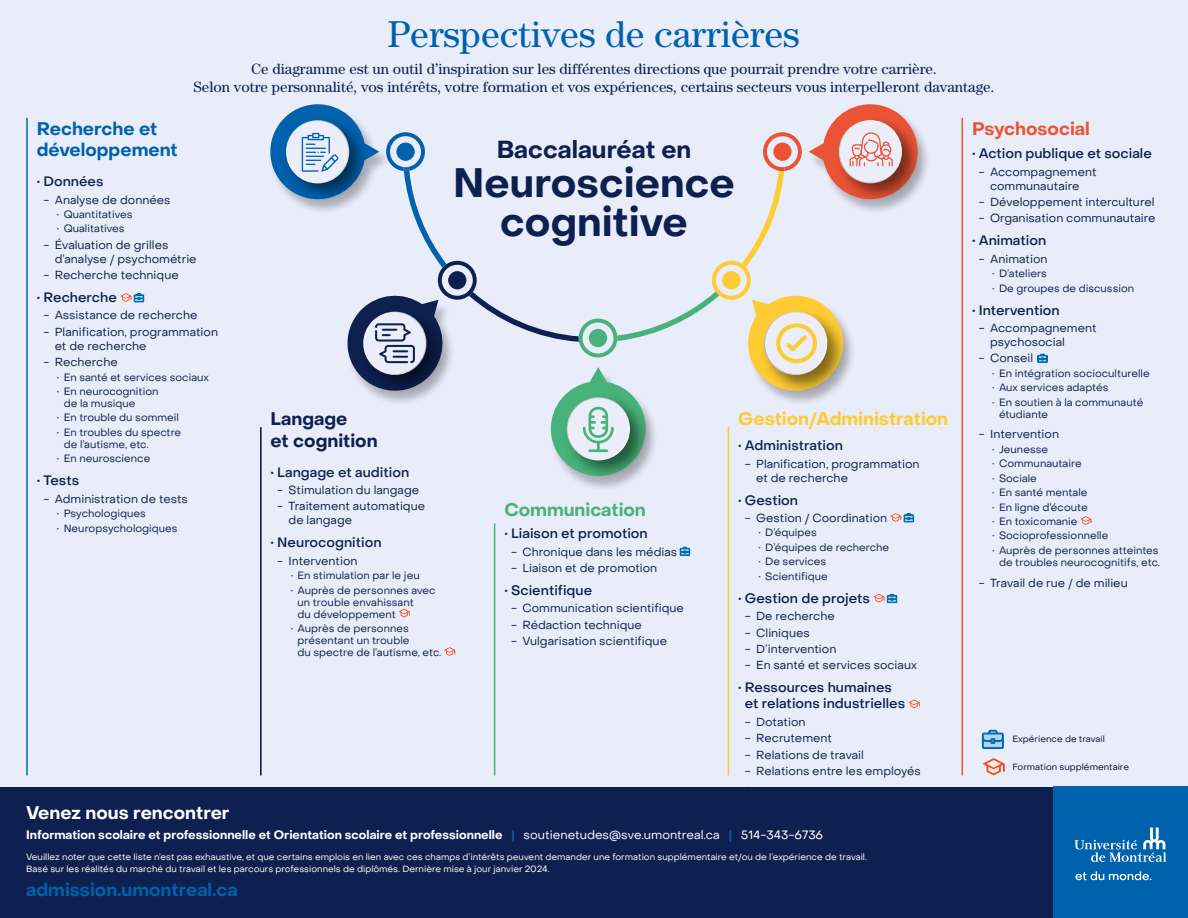
<style>
.page{position:relative;width:1188px;height:918px;background:#fff}
.page>*{position:absolute;margin:0;border:0;box-sizing:border-box;transform-origin:0 0}
.t1{font:700 40.5px/39.2px "Object Sans";color:#0e2050;text-align:center}
.t2{font:37.5px "Century Std";color:#0061ad}
.t3{font:700 24.3px "Object Sans";color:#0e2050}
.t4{font:700 18px/21.6px "Object Sans";color:#0061ad}
.t5{font:700 18px "Object Sans";color:#fecc32}
.t6{font:700 18px "Object Sans";color:#fff}
.t7{font:700 18px/21.6px "Object Sans";color:#0e2050}
.t8{font:700 18px "Object Sans";color:#47b27a}
.t9{font:700 18px "Object Sans";color:#ea5434}
.t10{font:15px/18px "Century Std";color:#0e2050;text-align:center}
.t11{font:500 13.5px/16.2px "Object Sans";color:#0e2050}
.t12{font:700 12px "Object Sans";color:#fff}
.t13{font:11.7px/14px "Object Sans";color:#0e2050}
.t14{font:10.5px/12px "Object Sans";color:#0e2050}
.t15{font:9px/12px "Object Sans";color:#fff}
.t16{font:9px "Object Sans";color:#0b113a}
.s1{color:#0061ad}
.s2{font-weight:400}
</style>
<div class="page">
<div style="left:0;top:0;width:1188px;height:886px;background:#e9edf9"></div>
<div style="left:0;top:787px;width:1066px;height:131px;background:#0e2050"></div>
<hr style="left:26px;top:118px;width:2px;height:657px;background:#006bb6">
<svg style="left:120px;top:293px;width:24px;height:9px"></svg>
<hr style="left:962px;top:118px;width:1px;height:657px;background:#ea5434">
<svg style="left:1038px;top:354px;width:10px;height:9px"></svg>
<svg style="left:1080px;top:516px;width:12px;height:9px"></svg>
<hr style="left:260px;top:427px;width:2px;height:348px;background:#0b113a">
<svg style="left:399px;top:609px;width:11px;height:8px"></svg>
<svg style="left:444px;top:647px;width:11px;height:9px"></svg>
<hr style="left:494px;top:523px;width:1px;height:252px;background:#47b27a">
<svg style="left:680px;top:547px;width:10px;height:9px"></svg>
<hr style="left:728px;top:427px;width:1px;height:348px;background:#fecc32">
<svg style="left:890px;top:513px;width:24px;height:9px"></svg>
<svg style="left:873px;top:594px;width:24px;height:9px"></svg>
<svg style="left:908px;top:700px;width:12px;height:8px"></svg>
<div style="left:808px;top:105px;width:123px;height:108px;background:#000;opacity:.25"></div>
<div style="left:835px;top:116px;width:87px;height:87px;background:#000;opacity:.5"></div>
<div style="left:550px;top:368px;width:108px;height:123px;background:#000;opacity:.25"></div>
<div style="left:563px;top:393px;width:87px;height:87px;background:#000;opacity:.5"></div>
<svg style="left:270px;top:104px;width:648px;height:372px"></svg>
<div style="left:1053px;top:787px;width:135px;height:131px;background:#0061ad"></div>
<svg style="left:1075px;top:871px;width:76px;height:9px"></svg>
<svg style="left:1075px;top:828px;width:91px;height:34px"></svg>
<svg style="left:982px;top:758px;width:23px;height:17px"></svg>
<svg style="left:982px;top:730px;width:22px;height:19px"></svg>
<h2 class="t2" style="left:387px;top:13px;width:414px">Perspectives de carrières</h2>
<p class="t10" style="left:194px;top:60px;width:802px">Ce diagramme est un outil d’inspiration sur les différentes directions que pourrait prendre votre carrière.<br>Selon votre personnalité, vos intérêts, votre formation et vos expériences, certains secteurs vous interpelleront davantage.</p>
<h3 class="t4" style="left:37px;top:118px;width:143px">Recherche et développement</h3>
<p class="t11" style="left:37px;top:173px;width:68px">• Données</p>
<p class="t13" style="left:43px;top:193px;width:129px">- Analyse de données</p>
<p class="t14" style="left:57px;top:208px;width:77px">• Quantitatives</p>
<p class="t14" style="left:57px;top:223px;width:69px">• Qualitatives</p>
<p class="t13" style="left:55px;top:238px;width:143px;text-indent:-11px">- Évaluation de grilles d’analyse / psychométrie</p>
<p class="t13" style="left:43px;top:268px;width:137px">- Recherche technique</p>
<p class="t11" style="left:37px;top:289px;width:82px">• Recherche</p>
<p class="t13" style="left:43px;top:308px;width:155px">- Assistance de recherche</p>
<p class="t13" style="left:55px;top:325px;width:165px;text-indent:-11px">- Planification, programmation et de recherche</p>
<p class="t13" style="left:43px;top:355px;width:76px">- Recherche</p>
<p class="t14" style="left:57px;top:371px;width:153px">• En santé et services sociaux</p>
<p class="t14" style="left:64px;top:385px;width:96px;text-indent:-7px">• En neurocognition de la musique</p>
<p class="t14" style="left:57px;top:412px;width:124px">• En trouble du sommeil</p>
<p class="t14" style="left:64px;top:426px;width:119px;text-indent:-7px">• En troubles du spectre de l’autisme, etc.</p>
<p class="t14" style="left:57px;top:453px;width:95px">• En neuroscience</p>
<p class="t11" style="left:37px;top:473px;width:44px">• Tests</p>
<p class="t13" style="left:43px;top:492px;width:146px">- Administration de tests</p>
<p class="t14" style="left:57px;top:508px;width:90px">• Psychologiques</p>
<p class="t14" style="left:57px;top:522px;width:122px">• Neuropsychologiques</p>
<h3 class="t3" style="left:497px;top:134px;width:196px">Baccalauréat en</h3>
<h1 class="t1" style="left:453px;top:164px;width:283px">Neuroscience cognitive</h1>
<h3 class="t7" style="left:271px;top:408px;width:109px">Langage<br>et cognition</h3>
<p class="t11" style="left:271px;top:464px;width:140px">• Langage et audition</p>
<p class="t13" style="left:277px;top:483px;width:143px">- Stimulation du langage</p>
<p class="t13" style="left:289px;top:499px;width:138px;text-indent:-11px">- Traitement automatique de langage</p>
<p class="t11" style="left:271px;top:535px;width:113px">• Neurocognition</p>
<p class="t13" style="left:277px;top:554px;width:82px">- Intervention</p>
<p class="t14" style="left:291px;top:570px;width:130px">• En stimulation par le jeu</p>
<p class="t14" style="left:298px;top:584px;width:140px;text-indent:-7px">• Auprès de personnes avec un trouble envahissant<br>du développement</p>
<p class="t14" style="left:298px;top:622px;width:145px;text-indent:-7px">• Auprès de personnes présentant un trouble<br>du spectre de l’autisme, etc.</p>
<h3 class="t8" style="left:504px;top:498px;width:143px">Communication</h3>
<p class="t11" style="left:504px;top:525px;width:145px">• Liaison et promotion</p>
<p class="t13" style="left:511px;top:544px;width:168px">- Chronique dans les médias</p>
<p class="t13" style="left:511px;top:561px;width:148px">- Liaison et de promotion</p>
<p class="t11" style="left:504px;top:582px;width:89px">• Scientifique</p>
<p class="t13" style="left:511px;top:601px;width:174px">- Communication scientifique</p>
<p class="t13" style="left:511px;top:618px;width:132px">- Rédaction technique</p>
<p class="t13" style="left:511px;top:634px;width:157px">- Vulgarisation scientifique</p>
<h3 class="t5" style="left:738px;top:408px;width:212px">Gestion/Administration</h3>
<p class="t11" style="left:738px;top:438px;width:106px">• Administration</p>
<p class="t13" style="left:756px;top:457px;width:165px;text-indent:-11px">- Planification, programmation et de recherche</p>
<p class="t11" style="left:738px;top:492px;width:61px">• Gestion</p>
<p class="t13" style="left:745px;top:511px;width:144px">- Gestion / Coordination</p>
<p class="t14" style="left:758px;top:527px;width:60px">• D’équipes</p>
<p class="t14" style="left:758px;top:541px;width:132px">• D’équipes de recherche</p>
<p class="t14" style="left:758px;top:556px;width:69px">• De services</p>
<p class="t14" style="left:758px;top:570px;width:71px">• Scientifique</p>
<p class="t11" style="left:738px;top:590px;width:133px">• Gestion de projets</p>
<p class="t13" style="left:745px;top:609px;width:91px">- De recherche</p>
<p class="t13" style="left:745px;top:626px;width:66px">- Cliniques</p>
<p class="t13" style="left:745px;top:642px;width:93px">- D’intervention</p>
<p class="t13" style="left:745px;top:658px;width:174px">- En santé et services sociaux</p>
<p class="t11" style="left:745px;top:680px;width:162px;text-indent:-7px">• Ressources humaines et relations industrielles</p>
<p class="t13" style="left:745px;top:715px;width:62px">- Dotation</p>
<p class="t13" style="left:745px;top:731px;width:89px">- Recrutement</p>
<p class="t13" style="left:745px;top:748px;width:121px">- Relations de travail</p>
<p class="t13" style="left:745px;top:764px;width:178px">- Relations entre les employés</p>
<h3 class="t6" style="left:26px;top:802px;width:205px">Venez nous rencontrer</h3>
<p class="t12" style="left:26px;top:828px;width:799px">Information scolaire et professionnelle et Orientation scolaire et professionnelle <span class="s1">|</span> <span class="s2">soutienetudes@sve.umontreal.ca</span> <span class="s1">|</span> <span class="s2">514-343-6736</span></p>
<p class="t15" style="left:26px;top:850px;width:842px">Veuillez noter que cette liste n’est pas exhaustive, et que certains emplois en lien avec ces champs d’intérêts peuvent demander une formation supplémentaire et/ou de l’expérience de travail.<br>Basé sur les réalités du marché du travail et les parcours professionnels de diplômés. Dernière mise à jour janvier 2024.</p>
<h3 class="t4" style="left:26px;top:879px;width:213px">admission.umontreal.ca</h3>
<h3 class="t9" style="left:972px;top:117px;width:119px">Psychosocial</h3>
<p class="t11" style="left:972px;top:146px;width:181px">• Action publique et sociale</p>
<p class="t13" style="left:979px;top:165px;width:119px;text-align:center">- Accompagnement communautaire</p>
<p class="t13" style="left:979px;top:195px;width:177px">- Développement interculturel</p>
<p class="t13" style="left:979px;top:211px;width:178px">- Organisation communautaire</p>
<p class="t11" style="left:972px;top:233px;width:76px">• Animation</p>
<p class="t13" style="left:979px;top:252px;width:70px">- Animation</p>
<p class="t14" style="left:992px;top:268px;width:56px">• D’ateliers</p>
<p class="t14" style="left:992px;top:282px;width:143px">• De groupes de discussion</p>
<p class="t11" style="left:972px;top:302px;width:89px">• Intervention</p>
<p class="t13" style="left:990px;top:321px;width:108px;text-indent:-11px">- Accompagnement psychosocial</p>
<p class="t13" style="left:979px;top:351px;width:56px">- Conseil</p>
<p class="t14" style="left:992px;top:367px;width:159px">• En intégration socioculturelle</p>
<p class="t14" style="left:992px;top:382px;width:118px">• Aux services adaptés</p>
<p class="t14" style="left:999px;top:396px;width:146px;text-indent:-7px">• En soutien à la communauté étudiante</p>
<p class="t13" style="left:979px;top:427px;width:82px">- Intervention</p>
<p class="t14" style="left:992px;top:443px;width:57px">• Jeunesse</p>
<p class="t14" style="left:992px;top:458px;width:91px">• Communautaire</p>
<p class="t14" style="left:992px;top:472px;width:46px">• Sociale</p>
<p class="t14" style="left:992px;top:487px;width:97px">• En santé mentale</p>
<p class="t14" style="left:992px;top:501px;width:97px">• En ligne d’écoute</p>
<p class="t14" style="left:992px;top:515px;width:87px">• En toxicomanie</p>
<p class="t14" style="left:992px;top:530px;width:118px">• Socioprofessionnelle</p>
<p class="t14" style="left:992px;top:544px;width:169px;text-align:right">• Auprès de personnes atteintes de troubles neurocognitifs, etc.</p>
<p class="t13" style="left:979px;top:576px;width:151px">- Travail de rue / de milieu</p>
<p class="t16" style="left:1012px;top:734px;width:94px">Expérience de travail</p>
<p class="t16" style="left:1012px;top:761px;width:118px">Formation supplémentaire</p>
</div>
